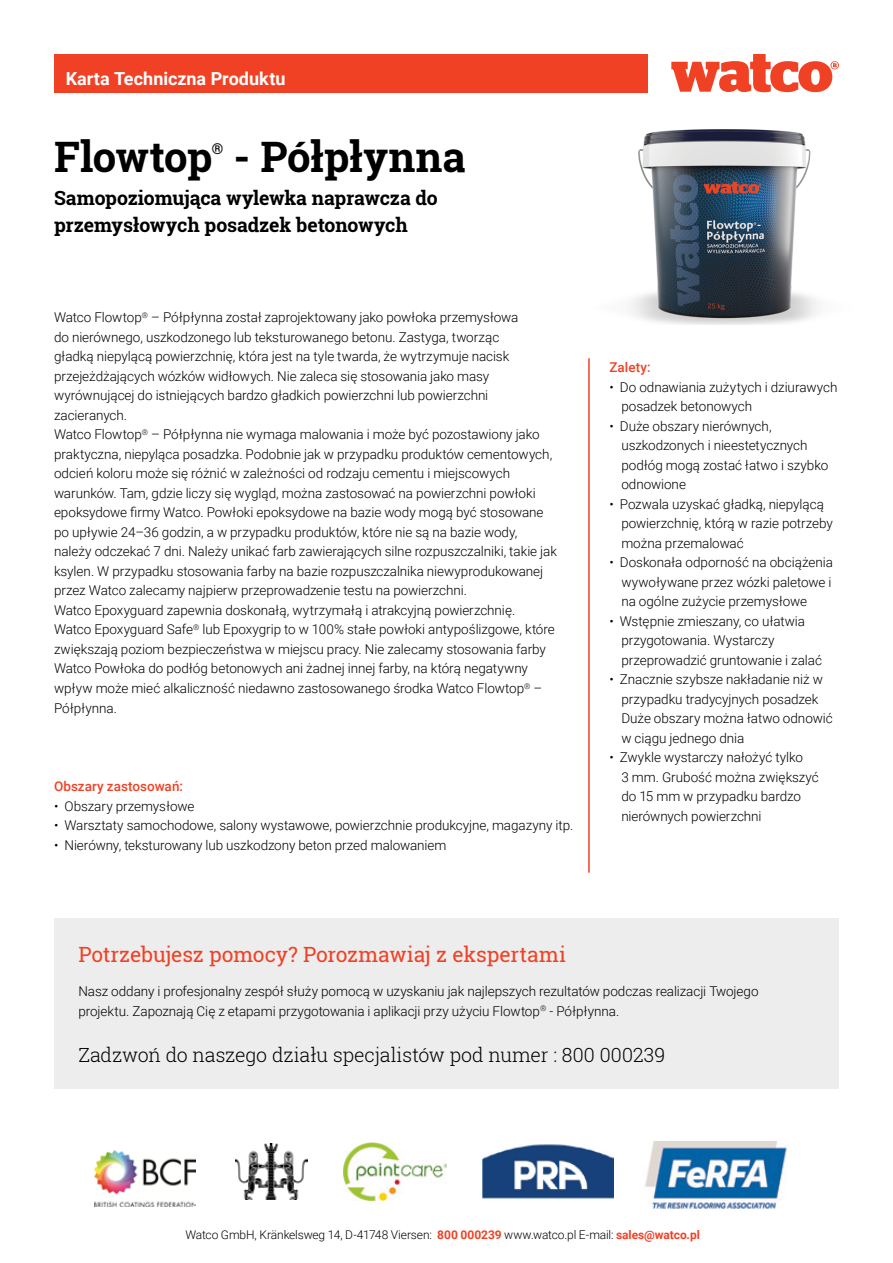
<style>
.page{position:relative;width:893px;height:1263px;background:#fff}
.page>*{position:absolute;margin:0;border:0;box-sizing:border-box;transform-origin:0 0}
.t1{font:700 42px "Roboto Slab";color:#000}
.t2{font:700 42px "Roboto Slab";letter-spacing:-.02em;color:#000}
.t3{font:21px "Roboto Slab";letter-spacing:-.005em;color:#f04124}
.t4{font:700 19.5px/27px "Roboto Slab";letter-spacing:-.01em;color:#000}
.t5{font:300 19.5px "Roboto Slab";letter-spacing:-.005em;color:#000}
.t6{font:700 18px "Roboto";color:#fff}
.t7{font:700 14.85px "Roboto Slab";color:#000}
.t8{font:300 13.5px/19.5px "Roboto";letter-spacing:-.005em;color:#000}
.t9{font:500 13.5px "Roboto";color:#f04124}
.t10{font:300 12px "Roboto";letter-spacing:-.01em;color:#000}
.s1{font-weight:700;color:#f04124}
</style>
<div class="page">
<div style="left:55px;top:918px;width:784px;height:170px;background:#ededed"></div>
<div style="left:54px;top:54px;width:593px;height:38px;background:#f04124"></div>
<svg style="left:671px;top:54px;width:168px;height:38px"></svg>
<img style="left:630px;top:129px;width:189px;height:196px">
<hr style="left:588px;top:358px;width:2px;height:515px;background:#f04124">
<img style="left:95px;top:1150px;width:100px;height:56px">
<img style="left:235px;top:1143px;width:72px;height:56px">
<img style="left:344px;top:1142px;width:103px;height:58px">
<img style="left:482px;top:1144px;width:131px;height:55px">
<img style="left:645px;top:1142px;width:142px;height:67px">
<h3 class="t6" style="left:66px;top:66px;width:221px">Karta Techniczna Produktu</h3>
<h1 class="t2" style="left:54px;top:128px;width:160px">Flowtop</h1>
<p class="t7" style="left:212px;top:139px;width:13px">®</p>
<h1 class="t1" style="left:233px;top:128px;width:233px">- Półpłynna</h1>
<h3 class="t4" style="left:54px;top:184px;width:385px">Samopoziomująca wylewka naprawcza do przemysłowych posadzek betonowych</h3>
<p class="t8" style="left:54px;top:307px;width:504px">Watco Flowtop<sup>®</sup> – Półpłynna został zaprojektowany jako powłoka przemysłowa<br>do nierównego, uszkodzonego lub teksturowanego betonu. Zastyga, tworząc<br>gładką niepylącą powierzchnię, która jest na tyle twarda, że wytrzymuje nacisk przejeżdżających wózków widłowych. Nie zaleca się stosowania jako masy wyrównującej do istniejących bardzo gładkich powierzchni lub powierzchni zacieranych.<br>Watco Flowtop<sup>®</sup> – Półpłynna nie wymaga malowania i może być pozostawiony jako praktyczna, niepyląca posadzka. Podobnie jak w przypadku produktów cementowych, odcień koloru może się różnić w zależności od rodzaju cementu i miejscowych warunków. Tam, gdzie liczy się wygląd, można zastosować na powierzchni powłoki epoksydowe firmy Watco. Powłoki epoksydowe na bazie wody mogą być stosowane po upływie 24–36 godzin, a w przypadku produktów, które nie są na bazie wody, należy odczekać 7 dni. Należy unikać farb zawierających silne rozpuszczalniki, takie jak ksylen. W przypadku stosowania farby na bazie rozpuszczalnika niewyprodukowanej przez Watco zalecamy najpierw przeprowadzenie testu na powierzchni.<br>Watco Epoxyguard zapewnia doskonałą, wytrzymałą i atrakcyjną powierzchnię.<br>Watco Epoxyguard Safe<sup>®</sup> lub Epoxygrip to w 100% stałe powłoki antypoślizgowe, które zwiększają poziom bezpieczeństwa w miejscu pracy. Nie zalecamy stosowania farby Watco Powłoka do podłóg betonowych ani żadnej innej farby, na którą negatywny wpływ może mieć alkaliczność niedawno zastosowanego środka Watco Flowtop<sup>®</sup> – Półpłynna.</p>
<p class="t9" style="left:54px;top:777px;width:131px">Obszary zastosowań:</p>
<p class="t8" style="left:54px;top:795px;width:142px">• Obszary przemysłowe</p>
<p class="t8" style="left:54px;top:815px;width:521px">• Warsztaty samochodowe, salony wystawowe, powierzchnie produkcyjne, magazyny itp.</p>
<p class="t8" style="left:54px;top:834px;width:394px">• Nierówny, teksturowany lub uszkodzony beton przed malowaniem</p>
<p class="t9" style="left:609px;top:358px;width:43px">Zalety:</p>
<p class="t8" style="left:621px;top:377px;width:218px;text-indent:-12px">• Do odnawiania zużytych i dziurawych posadzek betonowych</p>
<p class="t8" style="left:621px;top:416px;width:208px;text-indent:-12px">• Duże obszary nierównych, uszkodzonych i nieestetycznych podłóg mogą zostać łatwo i szybko odnowione</p>
<p class="t8" style="left:621px;top:494px;width:213px;text-indent:-12px">• Pozwala uzyskać gładką, niepylącą powierzchnię, którą w razie potrzeby można przemalować</p>
<p class="t8" style="left:621px;top:552px;width:213px;text-align:justify;text-indent:-12px">• Doskonała odporność na obciążenia wywoływane przez wózki paletowe i na ogólne zużycie przemysłowe</p>
<p class="t8" style="left:621px;top:611px;width:202px;text-indent:-12px">• Wstępnie zmieszany, co ułatwia przygotowania. Wystarczy przeprowadzić gruntowanie i zalać</p>
<p class="t8" style="left:621px;top:669px;width:213px;text-indent:-12px">• Znacznie szybsze nakładanie niż w przypadku tradycyjnych posadzek<br>Duże obszary można łatwo odnowić w ciągu jednego dnia</p>
<p class="t8" style="left:621px;top:747px;width:199px;text-indent:-12px">• Zwykle wystarczy nałożyć tylko<br>3 mm. Grubość można zwiększyć do 15 mm w przypadku bardzo nierównych powierzchni</p>
<h2 class="t3" style="left:78px;top:940px;width:489px">Potrzebujesz pomocy? Porozmawiaj z ekspertami</h2>
<p class="t8" style="left:78px;top:981px;width:682px">Nasz oddany i profesjonalny zespół służy pomocą w uzyskaniu jak najlepszych rezultatów podczas realizacji Twojego projektu. Zapoznają Cię z etapami przygotowania i aplikacji przy użyciu Flowtop<sup>®</sup> - Półpłynna.</p>
<h3 class="t5" style="left:78px;top:1041px;width:588px">Zadzwoń do naszego działu specjalistów pod numer : 800 000239</h3>
<p class="t10" style="left:185px;top:1227px;width:516px">Watco GmbH, Kränkelsweg 14, D-41748 Viersen: <span class="s1">800 000239</span> www.watco.pl E-mail: <span class="s1">sales@watco.pl</span></p>
</div>
